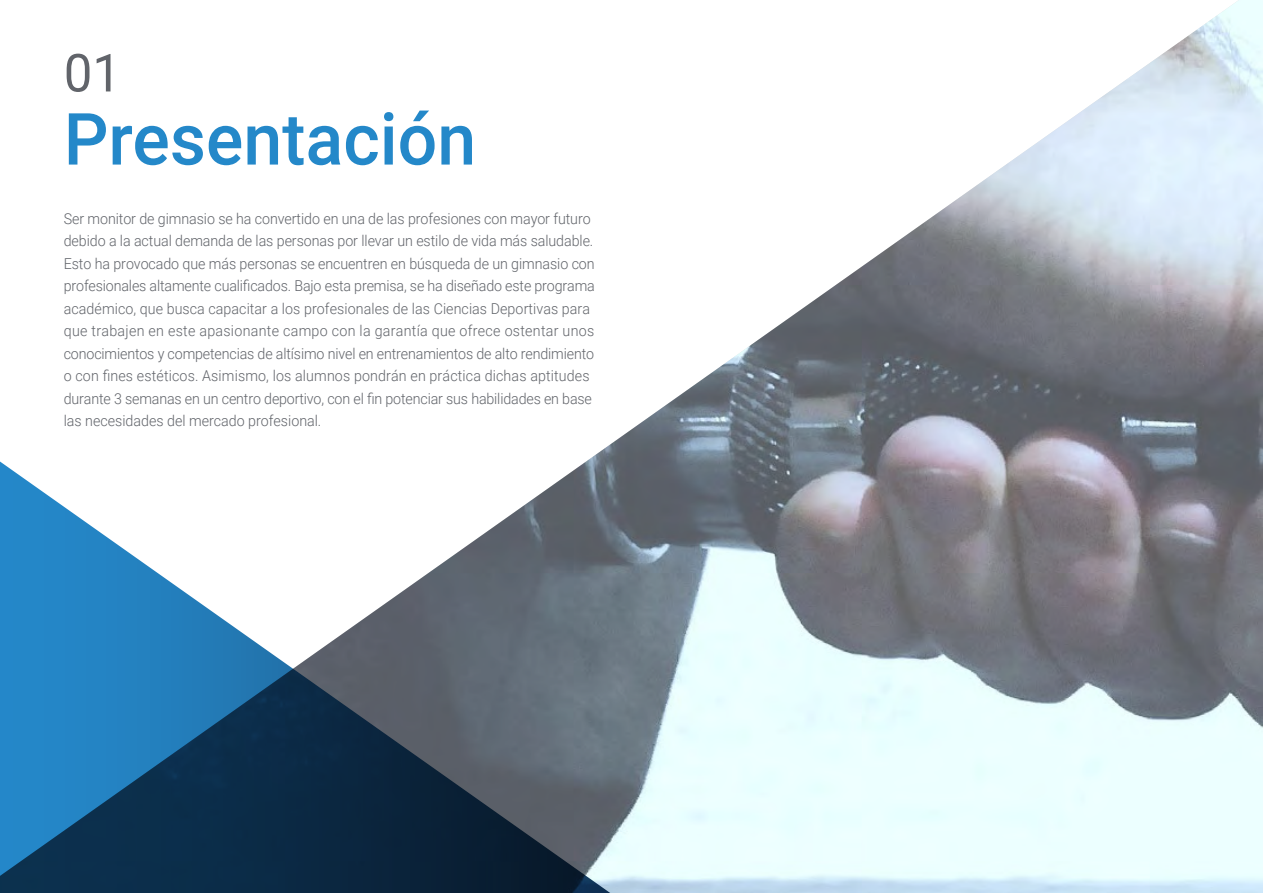
<style>
.page{position:relative;width:1263px;height:893px;background:#fff}
.page>*{position:absolute;margin:0;border:0;box-sizing:border-box;transform-origin:0 0}
.t1{font:500 72px "Roboto";color:#2488c9}
.t2{font:52.5px "Roboto";color:#61646a}
.t3{font:300 15px/22.5px "Roboto";letter-spacing:-.005em;color:#61646a;scale:.95 1}
</style>
<div class="page">
<img style="left:608px;top:0;width:655px;height:893px">
<svg style="left:0;top:446px;width:640px;height:447px"></svg>
<h2 class="t2" style="left:64px;top:36px;width:59px">01</h2>
<h1 class="t1" style="left:64px;top:89px;width:414px">Presentación</h1>
<p class="t3" style="left:64px;top:207px;width:560px">Ser monitor de gimnasio se ha convertido en una de las profesiones con mayor futuro debido a la actual demanda de las personas por llevar un estilo de vida más saludable.<br>Esto ha provocado que más personas se encuentren en búsqueda de un gimnasio con profesionales altamente cualificados. Bajo esta premisa, se ha diseñado este programa académico, que busca capacitar a los profesionales de las Ciencias Deportivas para que trabajen en este apasionante campo con la garantía que ofrece ostentar unos conocimientos y competencias de altísimo nivel en entrenamientos de alto rendimiento o con fines estéticos. Asimismo, los alumnos pondrán en práctica dichas aptitudes durante 3 semanas en un centro deportivo, con el fin potenciar sus habilidades en base las necesidades del mercado profesional.</p>
</div>
